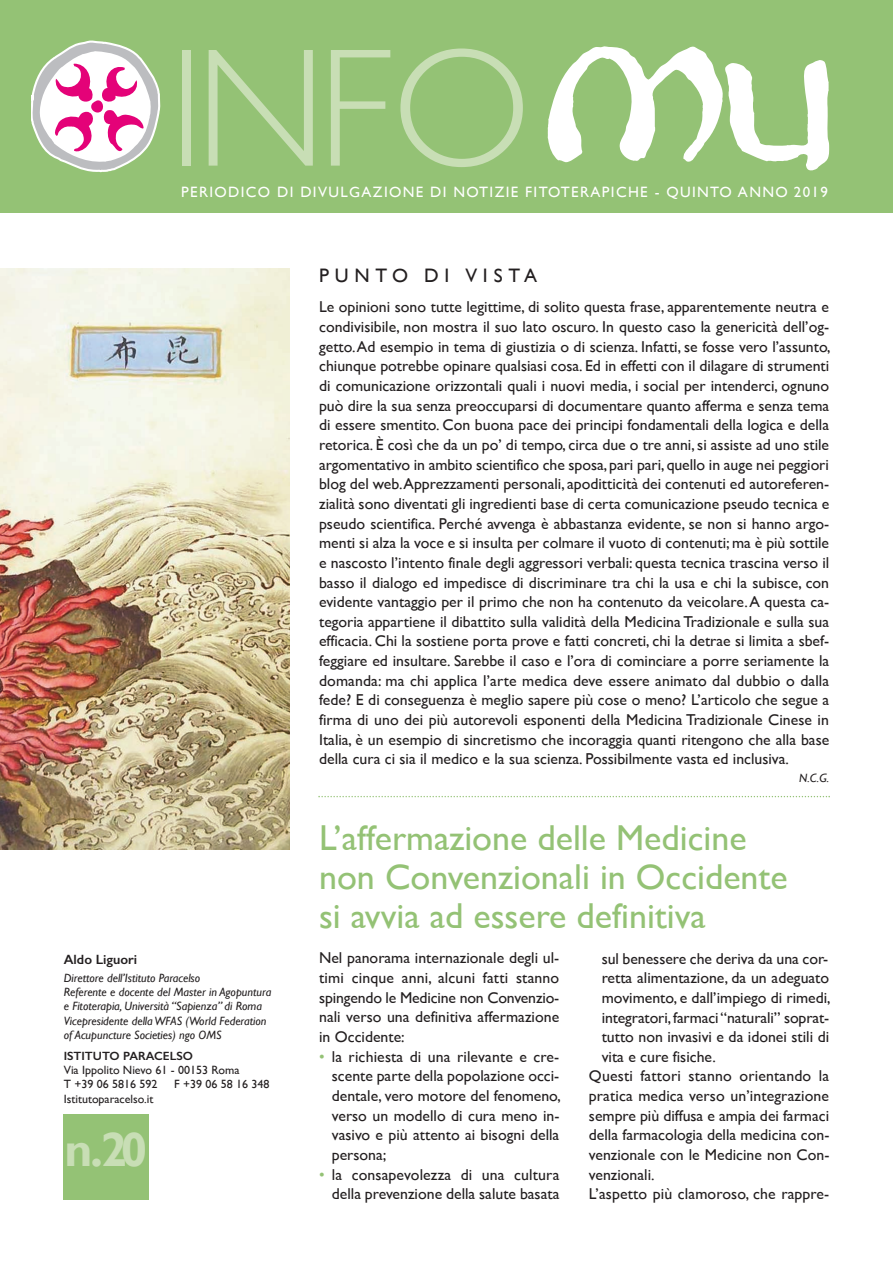
<style>
.page{position:relative;width:893px;height:1263px;background:#fff}
.page>*{position:absolute;margin:0;border:0;box-sizing:border-box;transform-origin:0 0}
.t1{font:300 169.5px "Gill Sans";color:#c8deb5}
.t2{font:700 48px "Gill Sans";color:#c8deb5}
.t3{font:36px/39px "Gill Sans";color:#94c275}
.t4{font:19.5px "Gill Sans";letter-spacing:.3em;color:#231f20}
.t5{font:15.75px/19.6px "Gill Sans";color:#231f20;text-align:justify}
.t6{font:15px "Gill Sans";letter-spacing:.09em;color:#fff}
.t7{font:600 13.5px "Gill Sans";color:#231f20}
.t8{font:italic 12px/14.4px "Gill Sans";color:#231f20}
.t9{font:12px/14.4px "Gill Sans";color:#231f20}
.t10{font:600 12px "Gill Sans";color:#231f20}
.s1{color:#94c275}
</style>
<div class="page">
<svg style="left:318px;top:796px;width:512px;height:1px"></svg>
<div style="left:0;top:0;width:893px;height:213px;background:#94c275"></div>
<svg style="left:32px;top:41px;width:129px;height:131px"></svg>
<svg style="left:547px;top:46px;width:282px;height:125px"></svg>
<div style="left:64px;top:1114px;width:85px;height:85px;background:#94c275"></div>
<img style="left:0;top:269px;width:289px;height:580px">
<h1 class="t1" style="left:169px;top:14px;width:364px">INFO</h1>
<p class="t6" style="left:181px;top:184px;width:648px">PERIODICO DI DIVULGAZIONE DI NOTIZIE FITOTERAPICHE - QUINTO ANNO 2019</p>
<p class="t7" style="left:64px;top:951px;width:75px">Aldo Liguori</p>
<p class="t8" style="left:64px;top:970px;width:209px">Direttore dell’Istituto Paracelso<br>Referente e docente del Master in Agopuntura e Fitoterapia, Università “Sapienza” di Roma Vicepresidente della WFAS (World Federation of Acupuncture Societies) ngo OMS</p>
<p class="t10" style="left:64px;top:1049px;width:131px">ISTITUTO PARACELSO</p>
<p class="t9" style="left:64px;top:1063px;width:177px">Via Ippolito Nievo 61 - 00153 Roma<br>T +39 06 5816 592</p>
<p class="t9" style="left:174px;top:1077px;width:97px">F +39 06 58 16 348</p>
<p class="t9" style="left:64px;top:1091px;width:91px">Istitutoparacelso.it</p>
<h2 class="t2" style="left:65px;top:1122px;width:84px">n.20</h2>
<p class="t4" style="left:319px;top:264px;width:220px">PUNTO DI VISTA</p>
<p class="t5" style="left:319px;top:297px;width:513px">Le opinioni sono tutte legittime, di solito questa frase, apparentemente neutra e condivisibile, non mostra il suo lato oscuro. In questo caso la genericità dell’og&shy;getto. Ad esempio in tema di giustizia o di scienza. Infatti, se fosse vero l’assunto, chiunque potrebbe opinare qualsiasi cosa. Ed in effetti con il dilagare di strumenti di comunicazione orizzontali quali i nuovi media, i social per intenderci, ognuno può dire la sua senza preoccuparsi di documentare quanto afferma e senza tema di essere smentito. Con buona pace dei principi fondamentali della logica e della retorica. È così che da un po’ di tempo, circa due o tre anni, si assiste ad uno stile argomentativo in ambito scientifico che sposa, pari pari, quello in auge nei peggiori blog del web.Apprezzamenti personali, apoditticità dei contenuti ed autoreferen&shy;zialità sono diventati gli ingredienti base di certa comunicazione pseudo tecnica e pseudo scientifica. Perché avvenga è abbastanza evidente, se non si hanno argo&shy;menti si alza la voce e si insulta per colmare il vuoto di contenuti; ma è più sottile e nascosto l’intento finale degli aggressori verbali: questa tecnica trascina verso il basso il dialogo ed impedisce di discriminare tra chi la usa e chi la subisce, con evidente vantaggio per il primo che non ha contenuto da veicolare. A questa ca&shy;tegoria appartiene il dibattito sulla validità della Medicina Tradizionale e sulla sua efficacia. Chi la sostiene porta prove e fatti concreti, chi la detrae si limita a sbef&shy;feggiare ed insultare. Sarebbe il caso e l’ora di cominciare a porre seriamente la domanda: ma chi applica l’arte medica deve essere animato dal dubbio o dalla fede? E di conseguenza è meglio sapere più cose o meno? L’articolo che segue a firma di uno dei più autorevoli esponenti della Medicina Tradizionale Cinese in Italia, è un esempio di sincretismo che incoraggia quanti ritengono che alla base della cura ci sia il medico e la sua scienza. Possibilmente vasta ed inclusiva.</p>
<p class="t8" style="left:799px;top:771px;width:32px">N.C.G.</p>
<h3 class="t3" style="left:319px;top:818px;width:470px">L’affermazione delle Medicine non Convenzionali in Occidente si avvia ad essere definitiva</h3>
<p class="t5" style="left:319px;top:948px;width:242px">Nel panorama internazionale degli ul&shy;timi cinque anni, alcuni fatti stanno spingendo le Medicine non Convenzio&shy;nali verso una definitiva affermazione in Occidente:</p>
<p class="t5" style="left:332px;top:1046px;width:231px;text-indent:-13px"><span class="s1">•</span> la richiesta di una rilevante e cre&shy;scente parte della popolazione occi&shy;dentale, vero motore del fenomeno, verso un modello di cura meno in&shy;vasivo e più attento ai bisogni della persona;</p>
<p class="t5" style="left:319px;top:1164px;width:242px;text-align:right"><span class="s1">•</span> la consapevolezza di una cultura della prevenzione della salute basata</p>
<p class="t5" style="left:602px;top:948px;width:228px">sul benessere che deriva da una cor-</p>
<p class="t5" style="left:602px;top:968px;width:229px">retta alimentazione, da un adeguato</p>
<p class="t5" style="left:602px;top:987px;width:231px">movimento, e dall’impiego di rimedi,</p>
<p class="t5" style="left:602px;top:1007px;width:229px">integratori, farmaci “naturali” soprat-</p>
<p class="t5" style="left:602px;top:1027px;width:229px">tutto non invasivi e da idonei stili di</p>
<p class="t5" style="left:602px;top:1046px;width:116px">vita e cure fisiche.</p>
<p class="t5" style="left:589px;top:1066px;width:242px">Questi fattori stanno orientando la</p>
<p class="t5" style="left:589px;top:1086px;width:242px">pratica medica verso un’integrazione</p>
<p class="t5" style="left:589px;top:1105px;width:242px">sempre più diffusa e ampia dei farmaci</p>
<p class="t5" style="left:589px;top:1125px;width:242px">della farmacologia della medicina con-</p>
<p class="t5" style="left:589px;top:1145px;width:242px">venzionale con le Medicine non Con-</p>
<p class="t5" style="left:589px;top:1164px;width:67px">venzionali.</p>
<p class="t5" style="left:589px;top:1184px;width:242px">L’aspetto più clamoroso, che rappre-</p>
</div>
